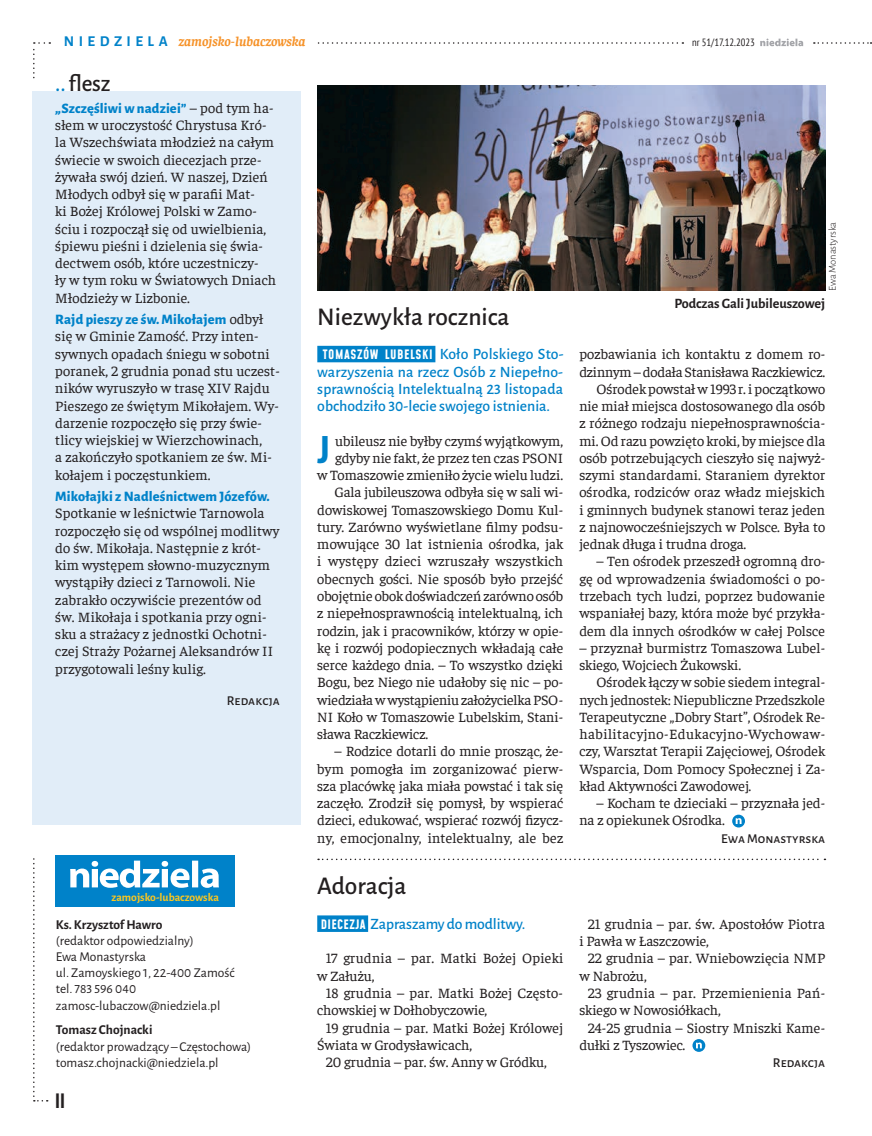
<style>
.page{position:relative;width:872px;height:1136px;background:#fff}
.page>*{position:absolute;margin:0;border:0;box-sizing:border-box;transform-origin:0 0}
.t1{font:700 condensed 40.05px "Myriad Pro";color:#0082c9}
.t2{font:500 25.5px "Alegreya Sans";color:#231f20}
.t3{font:500 24px "Alegreya Sans";letter-spacing:-.01em;color:#231f20}
.t4{font:700 condensed 20.7px "PT Sans";color:#231f20}
.t5{font:500 15.75px/17.2px "Alegreya Sans";color:#0082c9;text-align:justify}
.t6{font:14.4px/17.2px "Faustina";letter-spacing:.005em;color:#231f20}
.t7{font:800 14.4px "Alegreya Sans";letter-spacing:.01em;color:#0082c9}
.t8{font:14.4px "Faustina";letter-spacing:-.015em;color:#231f20}
.t9{font:700 14.25px "Alegreya Sans";letter-spacing:-.005em;color:#231f20}
.t10{font:13.5px/16.2px "Alegreya Sans";color:#231f20}
.t11{font:700 13.5px "Alegreya Sans";color:#231f20}
.t12{font:500 13.5px "Alegreya Sans SC";color:#231f20}
.t13{font:italic 700 13.5px "Faustina";color:#f69228}
.t14{font:700 11.55px "Alegreya Sans";color:#fec71d}
.t15{font:condensed 10.5px "PT Sans";color:#231f20}
.t16{font:300 10.5px "Alegreya Sans";color:#231f20}
.s1{font-family:"Alegreya Sans";font-style:normal;font-size:15px;color:#0082c9}
.s2{color:#0082c9}
.s3{font-family:"Faustina";font-weight:400;color:#231f20}
.s4{font-family:"Mohave Sunday";font-weight:700;font-size:12.75px;color:#fff}
</style>
<div class="page">
<svg style="left:760px;top:39px;width:43px;height:7px"></svg>
<svg style="left:33px;top:42px;width:17px;height:1059px"></svg>
<svg style="left:317px;top:42px;width:366px;height:2px"></svg>
<svg style="left:814px;top:42px;width:57px;height:2px"></svg>
<div style="left:55px;top:854px;width:180px;height:52px;background:#0082c9"></div>
<svg style="left:70px;top:860px;width:149px;height:27px"></svg>
<div style="left:26px;top:81px;width:12px;height:775px;background:#fff"></div>
<div style="left:32px;top:91px;width:269px;height:734px;background:#e1edf8"></div>
<div style="left:317px;top:346px;width:118px;height:16px;background:#0082c9"></div>
<svg style="left:732px;top:814px;width:13px;height:13px"></svg>
<svg style="left:735px;top:818px;width:6px;height:5px"></svg>
<div style="left:317px;top:915px;width:51px;height:16px;background:#0082c9"></div>
<svg style="left:692px;top:1038px;width:13px;height:13px"></svg>
<svg style="left:696px;top:1042px;width:6px;height:6px"></svg>
<svg style="left:318px;top:858px;width:507px;height:2px"></svg>
<img style="left:317px;top:85px;width:508px;height:205px">
<p class="t13" style="left:64px;top:32px;width:243px"><span class="s1">n i e d z i e l a</span> zamojsko-lubaczowska</p>
<h3 class="t3" style="left:55px;top:67px;width:57px"><span class="s2">..</span> flesz</h3>
<p class="t7" style="left:55px;top:97px;width:220px">„Szczęśliwi w nadziei” <span class="s3">– pod tym ha-</span></p>
<p class="t6" style="left:55px;top:115px;width:222px">słem w uroczystość Chrystusa Kró&shy;la Wszechświata młodzież na całym świecie w swoich diecezjach prze&shy;żywała swój dzień. W naszej, Dzień<br>Młodych odbył się w parafii Mat-<br>ki Bożej Królowej Polski w Zamo&shy;ściu i rozpoczął się od uwielbienia, śpiewu pieśni i dzielenia się świa&shy;dectwem osób, które uczestniczy-<br>ły w tym roku w Światowych Dniach<br>Młodzieży w Lizbonie.</p>
<p class="t7" style="left:55px;top:308px;width:209px">Rajd pieszy ze św. Mikołajem <span class="s3">odbył</span></p>
<p class="t6" style="left:55px;top:327px;width:226px">się w Gminie Zamość. Przy inten&shy;sywnych opadach śniegu w sobotni poranek, 2 grudnia ponad stu uczest&shy;ników wyruszyło w trasę XIV Rajdu Pieszego ze świętym Mikołajem. Wy&shy;darzenie rozpoczęło się przy świe&shy;tlicy wiejskiej w Wierzchowinach,<br>a zakończyło spotkaniem ze św. Mi&shy;kołajem i poczęstunkiem.</p>
<p class="t7" style="left:55px;top:485px;width:216px">Mikołajki z Nadleśnictwem Józefów.</p>
<p class="t6" style="left:55px;top:503px;width:225px">Spotkanie w leśnictwie Tarnowola rozpoczęło się od wspólnej modlitwy do św. Mikołaja. Następnie z krót&shy;kim występem słowno-muzycznym wystąpiły dzieci z Tarnowoli. Nie zabrakło oczywiście prezentów od św. Mikołaja i spotkania przy ogni&shy;sku a strażacy z jednostki Ochotni&shy;czej Straży Pożarnej Aleksandrów II przygotowali leśny kulig.</p>
<p class="t12" style="left:227px;top:690px;width:55px">Redakcja</p>
<h2 class="t2" style="left:317px;top:299px;width:194px">Niezwykła rocznica</h2>
<p class="t5" style="left:317px;top:344px;width:248px;text-indent:6px"><span class="s4">TOMASZÓW LUBELSKI</span> Koło Polskiego Sto&shy;warzyszenia na rzecz Osób z Niepełno&shy;sprawnością Intelektualną 23 listopada obchodziło 30-lecie swojego istnienia.</p>
<h1 class="t1" style="left:318px;top:424px;width:13px">J</h1>
<p class="t6" style="left:335px;top:431px;width:229px">ubileusz nie byłby czymś wyjątkowym,</p>
<p class="t6" style="left:335px;top:448px;width:229px">gdyby nie fakt, że przez ten czas PSONI</p>
<p class="t6" style="left:317px;top:465px;width:247px">w Tomaszowie zmieniło życie wielu ludzi.</p>
<p class="t6" style="left:334px;top:483px;width:230px">Gala jubileuszowa odbyła się w sali wi-</p>
<p class="t6" style="left:317px;top:500px;width:247px">dowiskowej Tomaszowskiego Domu Kul-</p>
<p class="t6" style="left:317px;top:517px;width:247px">tury. Zarówno wyświetlane filmy podsu-</p>
<p class="t6" style="left:317px;top:534px;width:247px">mowujące 30 lat istnienia ośrodka, jak</p>
<p class="t6" style="left:317px;top:552px;width:247px">i występy dzieci wzruszały wszystkich</p>
<p class="t6" style="left:317px;top:569px;width:247px">obecnych gości. Nie sposób było przejść</p>
<p class="t6" style="left:317px;top:586px;width:247px">obojętnie obok doświadczeń zarówno osób</p>
<p class="t6" style="left:317px;top:603px;width:247px">z niepełnosprawnością intelektualną, ich</p>
<p class="t6" style="left:317px;top:621px;width:247px">rodzin, jak i pracowników, którzy w opie-</p>
<p class="t6" style="left:317px;top:638px;width:247px">kę i rozwój podopiecznych wkładają całe</p>
<p class="t6" style="left:317px;top:655px;width:247px">serce każdego dnia. – To wszystko dzięki</p>
<p class="t6" style="left:317px;top:672px;width:247px">Bogu, bez Niego nie udałoby się nic – po-</p>
<p class="t8" style="left:317px;top:690px;width:247px">wiedziała w wystąpieniu założycielka PSO-</p>
<p class="t6" style="left:317px;top:707px;width:247px">NI Koło w Tomaszowie Lubelskim, Stani-</p>
<p class="t6" style="left:317px;top:724px;width:112px">sława Raczkiewicz.</p>
<p class="t6" style="left:317px;top:741px;width:247px;text-align:justify;text-indent:17px">– Rodzice dotarli do mnie prosząc, że&shy;bym pomogła im zorganizować pierw&shy;sza placówkę jaka miała powstać i tak się zaczęło. Zrodził się pomysł, by wspierać dzieci, edukować, wspierać rozwój fizycz&shy;ny, emocjonalny, intelektualny, ale bez</p>
<p class="t14" style="left:111px;top:888px;width:109px">zamojsko-lubaczowska</p>
<p class="t11" style="left:56px;top:914px;width:108px">Ks. Krzysztof Hawro</p>
<p class="t10" style="left:56px;top:931px;width:180px">(redaktor odpowiedzialny)<br>Ewa Monastyrska<br>ul. Zamoyskiego 1, 22-400 Zamość tel. 783 596 040 zamosc-lubaczow@niedziela.pl</p>
<p class="t11" style="left:56px;top:1019px;width:98px">Tomasz Chojnacki</p>
<p class="t10" style="left:56px;top:1037px;width:197px">(redaktor prowadzący – Częstochowa) tomasz.chojnacki@niedziela.pl</p>
<h3 class="t4" style="left:55px;top:1086px;width:11px">II</h3>
<h2 class="t2" style="left:317px;top:868px;width:91px">Adoracja</h2>
<p class="t5" style="left:321px;top:914px;width:206px"><span class="s4">DIECEZJA</span> Zapraszamy do modlitwy.</p>
<p class="t6" style="left:326px;top:948px;width:239px">17 grudnia – par. Matki Bożej Opieki</p>
<p class="t6" style="left:317px;top:966px;width:59px">w Załużu,</p>
<p class="t6" style="left:326px;top:983px;width:239px">18 grudnia – par. Matki Bożej Często-</p>
<p class="t6" style="left:317px;top:1000px;width:171px">chowskiej w Dołhobyczowie,</p>
<p class="t6" style="left:326px;top:1017px;width:239px">19 grudnia – par. Matki Bożej Królowej</p>
<p class="t6" style="left:317px;top:1035px;width:156px">Świata w Grodysławicach,</p>
<p class="t6" style="left:326px;top:1052px;width:222px">20 grudnia – par. św. Anny w Gródku,</p>
<p class="t15" style="left:692px;top:36px;width:64px">nr 51/17.12.2023</p>
<p class="t16" style="left:825px;top:291px;width:70px;rotate:-90deg">Ewa Monastyrska</p>
<p class="t9" style="left:674px;top:292px;width:152px">Podczas Gali Jubileuszowej</p>
<p class="t6" style="left:579px;top:345px;width:247px">pozbawiania ich kontaktu z domem ro-</p>
<p class="t8" style="left:579px;top:362px;width:247px">dzinnym – dodała Stanisława Raczkiewicz.</p>
<p class="t6" style="left:596px;top:379px;width:230px">Ośrodek powstał w 1993 r. i początkowo</p>
<p class="t6" style="left:579px;top:396px;width:247px">nie miał miejsca dostosowanego dla osób</p>
<p class="t6" style="left:579px;top:414px;width:247px">z różnego rodzaju niepełnosprawnościa-</p>
<p class="t6" style="left:579px;top:431px;width:247px">mi. Od razu powzięto kroki, by miejsce dla</p>
<p class="t6" style="left:579px;top:448px;width:247px">osób potrzebujących cieszyło się najwyż-</p>
<p class="t6" style="left:579px;top:465px;width:247px">szymi standardami. Staraniem dyrektor</p>
<p class="t6" style="left:579px;top:483px;width:247px">ośrodka, rodziców oraz władz miejskich</p>
<p class="t6" style="left:579px;top:500px;width:247px">i gminnych budynek stanowi teraz jeden</p>
<p class="t6" style="left:579px;top:517px;width:247px">z najnowocześniejszych w Polsce. Była to</p>
<p class="t6" style="left:579px;top:534px;width:168px">jednak długa i trudna droga.</p>
<p class="t6" style="left:579px;top:552px;width:247px;text-align:justify;text-indent:17px">– Ten ośrodek przeszedł ogromną dro&shy;gę od wprowadzenia świadomości o po&shy;trzebach tych ludzi, poprzez budowanie wspaniałej bazy, która może być przykła&shy;dem dla innych ośrodków w całej Polsce</p>
<p class="t6" style="left:579px;top:638px;width:247px">– przyznał burmistrz Tomaszowa Lubel&shy;skiego, Wojciech Żukowski.</p>
<p class="t6" style="left:579px;top:672px;width:247px;text-align:justify;text-indent:17px">Ośrodek łączy w sobie siedem integral&shy;nych jednostek: Niepubliczne Przedszkole Terapeutyczne „Dobry Start”, Ośrodek Re&shy;habilitacyjno-Edukacyjno-Wychowaw&shy;czy, Warsztat Terapii Zajęciowej, Ośrodek Wsparcia, Dom Pomocy Społecznej i Za&shy;kład Aktywności Zawodowej.</p>
<p class="t6" style="left:579px;top:793px;width:247px;text-indent:17px">– Kocham te dzieciaki – przyznała jed&shy;na z opiekunek Ośrodka.</p>
<p class="t12" style="left:721px;top:828px;width:106px">Ewa Monastyrska</p>
<p class="t6" style="left:588px;top:914px;width:239px">21 grudnia – par. św. Apostołów Piotra</p>
<p class="t6" style="left:579px;top:931px;width:131px">i Pawła w Łaszczowie,</p>
<p class="t6" style="left:588px;top:948px;width:239px">22 grudnia – par. Wniebowzięcia NMP</p>
<p class="t6" style="left:579px;top:966px;width:69px">w Nabrożu,</p>
<p class="t6" style="left:588px;top:983px;width:239px">23 grudnia – par. Przemienienia Pań-</p>
<p class="t6" style="left:579px;top:1000px;width:143px">skiego w Nowosiółkach,</p>
<p class="t6" style="left:588px;top:1017px;width:239px">24-25 grudnia – Siostry Mniszki Kame-</p>
<p class="t6" style="left:579px;top:1035px;width:107px">dułki z Tyszowiec.</p>
<p class="t12" style="left:773px;top:1053px;width:54px">Redakcja</p>
</div>
